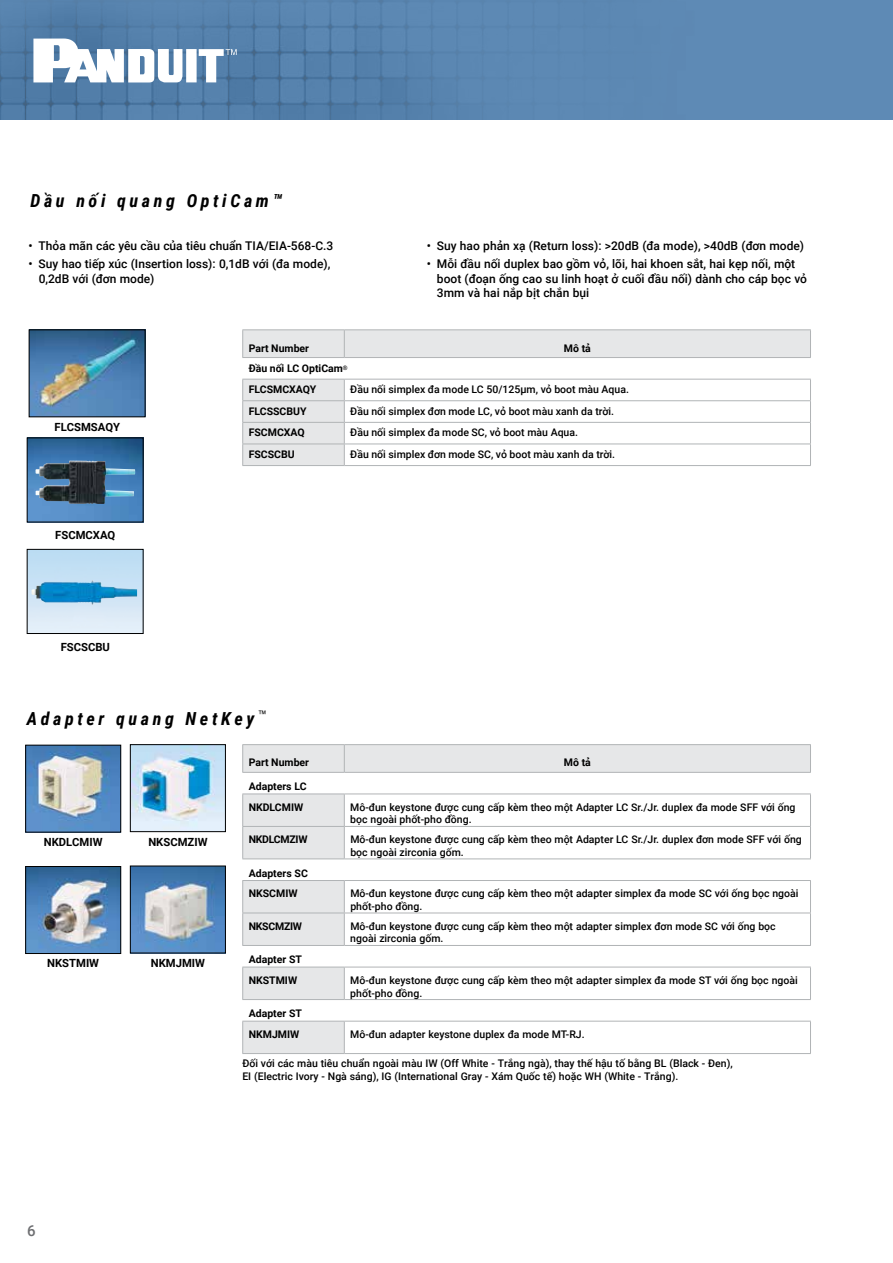
<style>
.page{position:relative;width:893px;height:1263px;background:#fff}
.page>*{position:absolute;margin:0;border:0;box-sizing:border-box;transform-origin:0 0}
.t1{font:italic 700 18px "Roboto Condensed";letter-spacing:.2em;color:#000}
.t2{font:500 15px "Roboto";color:#6d6e71}
.t3{font:500 12px/14.2px "Roboto";color:#000}
.t4{font:700 11.25px "Roboto";color:#000}
.t5{font:500 10.5px/12.6px "Roboto";color:#000}
.t6{font:700 10.5px/20.7px "Roboto";color:#000}
.t7{font:700 10.5px "Roboto";letter-spacing:-.025em;color:#000}
</style>
<div class="page">
<div style="left:0;top:0;width:893px;height:120px;background:#5e8ab5"></div>
<img style="left:0;top:0;width:483px;height:120px">
<svg style="left:33px;top:31px;width:205px;height:51px"></svg>
<img style="left:29px;top:439px;width:113px;height:81px">
<div style="left:27px;top:437px;width:117px;height:85px;border:1px solid #000"></div>
<div style="left:27px;top:549px;width:117px;height:85px;border:1px solid #000"></div>
<img style="left:31px;top:331px;width:112px;height:84px">
<div style="left:29px;top:329px;width:116px;height:88px;border:1px solid #000"></div>
<img style="left:27px;top:747px;width:92px;height:83px">
<div style="left:25px;top:745px;width:96px;height:87px;border:1px solid #000"></div>
<img style="left:132px;top:746px;width:92px;height:84px">
<div style="left:130px;top:744px;width:96px;height:88px;border:1px solid #000"></div>
<img style="left:27px;top:868px;width:92px;height:84px">
<div style="left:25px;top:866px;width:96px;height:88px;border:1px solid #000"></div>
<img style="left:132px;top:868px;width:92px;height:83px">
<div style="left:130px;top:866px;width:96px;height:87px;border:1px solid #000"></div>
<svg style="left:243px;top:330px;width:567px;height:135px"></svg>
<hr style="left:242px;top:329px;width:102px;height:1px;background:#b1b4b6">
<svg style="left:242px;top:330px;width:1px;height:27px"></svg>
<hr style="left:344px;top:329px;width:467px;height:1px;background:#b1b4b6">
<svg style="left:344px;top:330px;width:1px;height:27px"></svg>
<svg style="left:810px;top:330px;width:1px;height:27px"></svg>
<hr style="left:242px;top:357px;width:102px;height:1px;background:#b1b4b6">
<hr style="left:344px;top:357px;width:467px;height:1px;background:#b1b4b6">
<hr style="left:242px;top:379px;width:102px;height:1px;background:#b1b4b6">
<hr style="left:344px;top:379px;width:467px;height:1px;background:#b1b4b6">
<hr style="left:242px;top:400px;width:102px;height:1px;background:#b1b4b6">
<hr style="left:344px;top:400px;width:467px;height:1px;background:#b1b4b6">
<svg style="left:242px;top:379px;width:1px;height:86px"></svg>
<svg style="left:344px;top:379px;width:1px;height:86px"></svg>
<svg style="left:810px;top:379px;width:1px;height:86px"></svg>
<hr style="left:242px;top:422px;width:102px;height:1px;background:#b1b4b6">
<hr style="left:344px;top:422px;width:467px;height:1px;background:#b1b4b6">
<hr style="left:242px;top:444px;width:102px;height:1px;background:#b1b4b6">
<hr style="left:344px;top:444px;width:467px;height:1px;background:#b1b4b6">
<hr style="left:242px;top:465px;width:102px;height:1px;background:#b1b4b6">
<hr style="left:344px;top:465px;width:467px;height:1px;background:#b1b4b6">
<svg style="left:243px;top:745px;width:567px;height:308px"></svg>
<hr style="left:242px;top:744px;width:102px;height:1px;background:#b1b4b6">
<svg style="left:242px;top:745px;width:1px;height:27px"></svg>
<hr style="left:344px;top:744px;width:467px;height:1px;background:#b1b4b6">
<svg style="left:344px;top:745px;width:1px;height:27px"></svg>
<svg style="left:810px;top:745px;width:1px;height:27px"></svg>
<hr style="left:242px;top:772px;width:102px;height:1px;background:#b1b4b6">
<hr style="left:344px;top:772px;width:467px;height:1px;background:#b1b4b6">
<hr style="left:242px;top:793px;width:102px;height:1px;background:#b1b4b6">
<hr style="left:242px;top:794px;width:1px;height:32px;background:#b1b4b6">
<hr style="left:344px;top:793px;width:467px;height:1px;background:#b1b4b6">
<hr style="left:344px;top:794px;width:1px;height:32px;background:#b1b4b6">
<hr style="left:810px;top:794px;width:1px;height:32px;background:#b1b4b6">
<hr style="left:242px;top:826px;width:102px;height:1px;background:#b1b4b6">
<hr style="left:242px;top:827px;width:1px;height:31px;background:#b1b4b6">
<hr style="left:344px;top:826px;width:467px;height:1px;background:#b1b4b6">
<hr style="left:344px;top:827px;width:1px;height:31px;background:#b1b4b6">
<hr style="left:810px;top:827px;width:1px;height:31px;background:#b1b4b6">
<hr style="left:242px;top:880px;width:102px;height:1px;background:#b1b4b6">
<hr style="left:242px;top:881px;width:1px;height:31px;background:#b1b4b6">
<hr style="left:344px;top:880px;width:467px;height:1px;background:#b1b4b6">
<hr style="left:344px;top:881px;width:1px;height:31px;background:#b1b4b6">
<hr style="left:810px;top:881px;width:1px;height:31px;background:#b1b4b6">
<hr style="left:242px;top:912px;width:102px;height:1px;background:#b1b4b6">
<hr style="left:242px;top:913px;width:1px;height:32px;background:#b1b4b6">
<hr style="left:344px;top:912px;width:467px;height:1px;background:#b1b4b6">
<hr style="left:344px;top:913px;width:1px;height:32px;background:#b1b4b6">
<hr style="left:810px;top:913px;width:1px;height:32px;background:#b1b4b6">
<hr style="left:242px;top:945px;width:102px;height:1px;background:#b1b4b6">
<hr style="left:344px;top:945px;width:467px;height:1px;background:#b1b4b6">
<hr style="left:242px;top:967px;width:102px;height:1px;background:#b1b4b6">
<hr style="left:242px;top:967px;width:1px;height:32px;background:#b1b4b6">
<hr style="left:344px;top:967px;width:467px;height:1px;background:#b1b4b6">
<hr style="left:344px;top:967px;width:1px;height:32px;background:#b1b4b6">
<hr style="left:810px;top:967px;width:1px;height:32px;background:#b1b4b6">
<hr style="left:242px;top:999px;width:102px;height:1px;background:#b1b4b6">
<hr style="left:344px;top:999px;width:467px;height:1px;background:#b1b4b6">
<hr style="left:242px;top:1021px;width:102px;height:1px;background:#b1b4b6">
<hr style="left:242px;top:1021px;width:1px;height:32px;background:#b1b4b6">
<hr style="left:344px;top:1021px;width:467px;height:1px;background:#b1b4b6">
<hr style="left:344px;top:1021px;width:1px;height:32px;background:#b1b4b6">
<hr style="left:810px;top:1021px;width:1px;height:32px;background:#b1b4b6">
<hr style="left:242px;top:1053px;width:102px;height:1px;background:#b1b4b6">
<hr style="left:344px;top:1053px;width:467px;height:1px;background:#b1b4b6">
<hr style="left:242px;top:858px;width:102px;height:1px;background:#b1b4b6">
<hr style="left:344px;top:858px;width:467px;height:1px;background:#b1b4b6">
<img style="left:36px;top:461px;width:99px;height:43px">
<img style="left:32px;top:580px;width:105px;height:25px">
<h1 class="t1" style="left:31px;top:188px;width:253px">Dầu nối quang OptiCam™</h1>
<p class="t3" style="left:28px;top:238px;width:306px">• Thỏa mãn các yêu cầu của tiêu chuẩn TIA/EIA-568-C.3</p>
<p class="t3" style="left:39px;top:256px;width:293px;text-indent:-10px">• Suy hao tiếp xúc (Insertion loss): 0,1dB với (đa mode),<br>0,2dB với (đơn mode)</p>
<p class="t3" style="left:427px;top:238px;width:379px">• Suy hao phản xạ (Return loss): &gt;20dB (đa mode), &gt;40dB (đơn mode)</p>
<p class="t3" style="left:437px;top:256px;width:372px;text-indent:-10px">• Mỗi đầu nối duplex bao gồm vỏ, lõi, hai khoen sắt, hai kẹp nối, một boot (đoạn ống cao su linh hoạt ở cuối đầu nối) dành cho cáp bọc vỏ<br>3mm và hai nắp bịt chắn bụi</p>
<p class="t4" style="left:55px;top:419px;width:67px">FLCSMSAQY</p>
<p class="t4" style="left:55px;top:527px;width:62px">FSCMCXAQ</p>
<p class="t4" style="left:61px;top:639px;width:51px">FSCSCBU</p>
<p class="t6" style="left:249px;top:337px;width:62px">Part Number</p>
<p class="t6" style="left:564px;top:337px;width:28px">Mô tả</p>
<p class="t6" style="left:249px;top:358px;width:101px">Đầu nối LC OptiCam<sup>®<br></sup>FLCSMCXAQY</p>
<p class="t5" style="left:350px;top:383px;width:280px">Đầu nối simplex đa mode LC 50/125μm, vỏ boot màu Aqua.</p>
<p class="t6" style="left:249px;top:400px;width:59px">FLCSSCBUY</p>
<p class="t5" style="left:350px;top:404px;width:265px">Đầu nối simplex đơn mode LC, vỏ boot màu xanh da trời.</p>
<p class="t6" style="left:249px;top:422px;width:58px">FSCMCXAQ</p>
<p class="t5" style="left:350px;top:426px;width:229px">Đầu nối simplex đa mode SC, vỏ boot màu Aqua.</p>
<p class="t6" style="left:249px;top:443px;width:48px">FSCSCBU</p>
<p class="t5" style="left:350px;top:447px;width:266px">Đầu nối simplex đơn mode SC, vỏ boot màu xanh da trời.</p>
<h1 class="t1" style="left:27px;top:706px;width:242px">Adapter quang NetKey <sup>™</sup></h1>
<p class="t4" style="left:44px;top:834px;width:60px">NKDLCMIW</p>
<p class="t4" style="left:148px;top:834px;width:61px">NKSCMZIW</p>
<p class="t4" style="left:47px;top:955px;width:53px">NKSTMIW</p>
<p class="t4" style="left:151px;top:955px;width:56px">NKMJMIW</p>
<p class="t6" style="left:249px;top:752px;width:62px">Part Number</p>
<p class="t6" style="left:564px;top:752px;width:28px">Mô tả</p>
<p class="t6" style="left:249px;top:776px;width:60px">Adapters LC<br>NKDLCMIW</p>
<p class="t5" style="left:350px;top:800px;width:447px">Mô-đun keystone được cung cấp kèm theo một Adapter LC Sr./Jr. duplex đa mode SFF với ống bọc ngoài phốt-pho đồng.</p>
<p class="t7" style="left:249px;top:832px;width:60px">NKDLCMZIW</p>
<p class="t5" style="left:350px;top:833px;width:453px">Mô-đun keystone được cung cấp kèm theo một Adapter LC Sr./Jr. duplex đơn mode SFF với ống bọc ngoài zirconia gốm.</p>
<p class="t6" style="left:249px;top:862px;width:61px">Adapters SC<br>NKSCMIW</p>
<p class="t5" style="left:350px;top:887px;width:450px">Mô-đun keystone được cung cấp kèm theo một adapter simplex đa mode SC với ống bọc ngoài phốt-pho đồng.</p>
<p class="t7" style="left:249px;top:919px;width:55px">NKSCMZIW</p>
<p class="t5" style="left:350px;top:919px;width:427px">Mô-đun keystone được cung cấp kèm theo một adapter simplex đơn mode SC với ống bọc ngoài zirconia gốm.</p>
<p class="t6" style="left:249px;top:949px;width:55px">Adapter ST<br>NKSTMIW</p>
<p class="t5" style="left:350px;top:973px;width:449px">Mô-đun keystone được cung cấp kèm theo một adapter simplex đa mode ST với ống bọc ngoài phốt-pho đồng.</p>
<p class="t6" style="left:249px;top:1003px;width:55px">Adapter ST<br>NKMJMIW</p>
<p class="t5" style="left:350px;top:1027px;width:236px">Mô-đun adapter keystone duplex đa mode MT-RJ.</p>
<p class="t5" style="left:242px;top:1057px;width:492px">Đối với các màu tiêu chuẩn ngoài màu IW (Off White - Trắng ngà), thay thế hậu tố bằng BL (Black - Đen),<br>EI (Electric Ivory - Ngà sáng), IG (International Gray - Xám Quốc tế) hoặc WH (White - Trắng).</p>
<h2 class="t2" style="left:27px;top:1220px;width:10px">6</h2>
</div>
